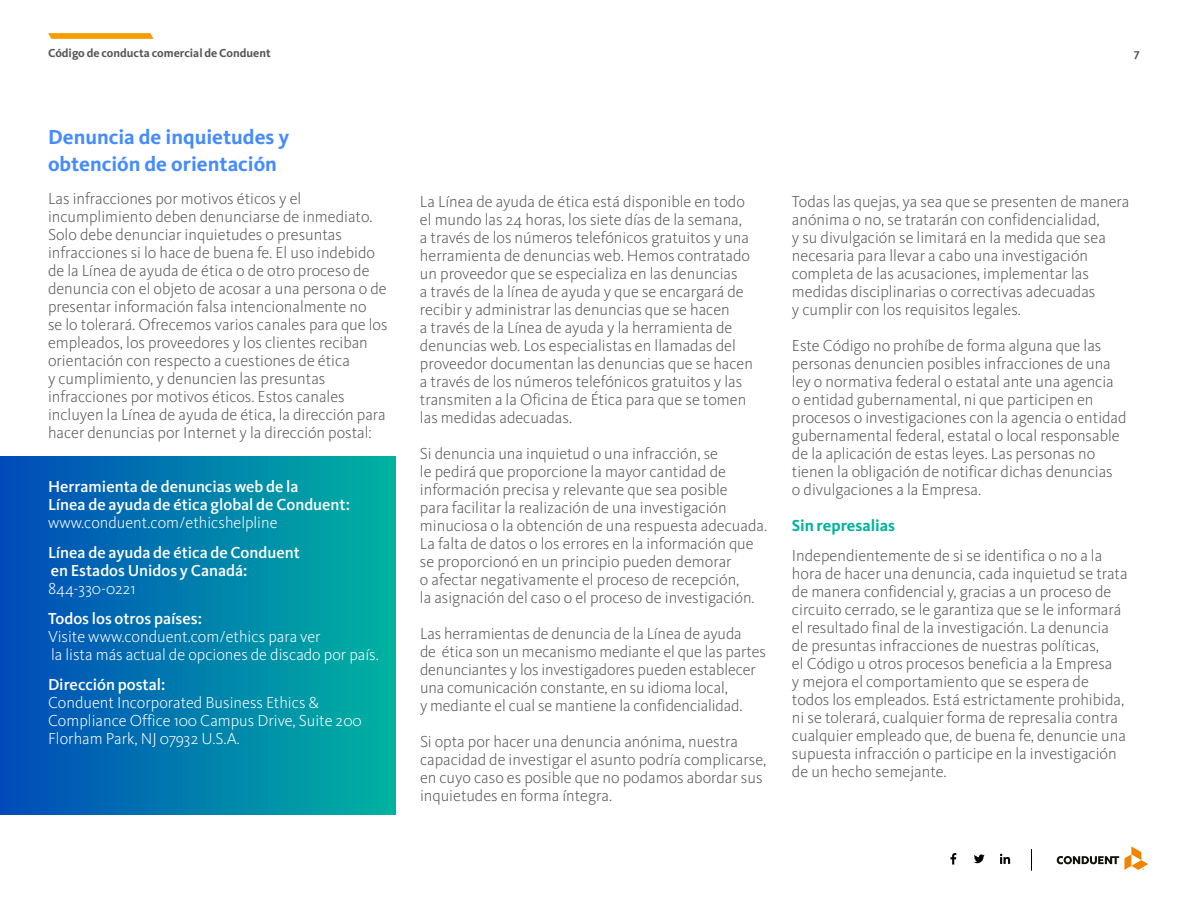
<style>
.page{position:relative;width:1188px;height:918px;background:#fff}
.page>*{position:absolute;margin:0;border:0;box-sizing:border-box;transform-origin:0 0}
.t1{font:700 21px/27px "Kievit Pro";color:#468cff}
.t2{font:300 16.5px/18px "Kievit Pro";color:#55585a}
.t3{font:300 16.5px/18px "Kievit Pro";color:#fff}
.t4{font:500 16.5px/18px "Kievit Pro";color:#fff}
.t5{font:700 16.5px "Kievit Pro";color:#00b4a0}
.t6{font:700 12px "Kievit Pro";color:#55585a}
</style>
<div class="page">
<div style="left:0;top:456px;width:396px;height:358px;background:linear-gradient(to right,#004ab9,#00b3a0)"></div>
<svg style="left:974px;top:854px;width:11px;height:9px"></svg>
<svg style="left:1000px;top:854px;width:10px;height:10px"></svg>
<svg style="left:950px;top:853px;width:6px;height:12px"></svg>
<svg style="left:1031px;top:849px;width:1px;height:22px"></svg>
<svg style="left:48px;top:33px;width:106px;height:6px"></svg>
<svg style="left:1057px;top:846px;width:91px;height:24px"></svg>
<p class="t6" style="left:48px;top:46px;width:224px">Código de conducta comercial de Conduent</p>
<p class="t6" style="left:1134px;top:46px;width:7px">7</p>
<p class="t1" style="left:48px;top:123px;width:243px">Denuncia de inquietudes y obtención de orientación</p>
<p class="t2" style="left:48px;top:189px;width:341px">Las infracciones por motivos éticos y el incumplimiento deben denunciarse de inmediato.<br>Solo debe denunciar inquietudes o presuntas infracciones si lo hace de buena fe. El uso indebido de la Línea de ayuda de ética o de otro proceso de denuncia con el objeto de acosar a una persona o de presentar información falsa intencionalmente no<br>se lo tolerará. Ofrecemos varios canales para que los empleados, los proveedores y los clientes reciban orientación con respecto a cuestiones de ética<br>y cumplimiento, y denuncien las presuntas infracciones por motivos éticos. Estos canales incluyen la Línea de ayuda de ética, la dirección para hacer denuncias por Internet y la dirección postal:</p>
<p class="t4" style="left:48px;top:477px;width:303px">Herramienta de denuncias web de la<br>Línea de ayuda de ética global de Conduent:</p>
<p class="t3" style="left:48px;top:513px;width:231px">www.conduent.com/ethicshelpline</p>
<p class="t4" style="left:48px;top:543px;width:253px">Línea de ayuda de ética de Conduent en Estados Unidos y Canadá:</p>
<p class="t3" style="left:48px;top:579px;width:89px">844-330-0221</p>
<p class="t4" style="left:48px;top:609px;width:156px">Todos los otros países:</p>
<p class="t3" style="left:48px;top:627px;width:332px">Visite www.conduent.com/ethics para ver<br>la lista más actual de opciones de discado por país.</p>
<p class="t4" style="left:48px;top:675px;width:119px">Dirección postal:</p>
<p class="t3" style="left:48px;top:693px;width:315px">Conduent Incorporated Business Ethics &amp;<br>Compliance Office 100 Campus Drive, Suite 200<br>Florham Park, NJ 07932 U.S.A.</p>
<p class="t2" style="left:420px;top:192px;width:335px">La Línea de ayuda de ética está disponible en todo el mundo las 24 horas, los siete días de la semana, a través de los números telefónicos gratuitos y una herramienta de denuncias web. Hemos contratado un proveedor que se especializa en las denuncias<br>a través de la línea de ayuda y que se encargará de recibir y administrar las denuncias que se hacen<br>a través de la Línea de ayuda y la herramienta de denuncias web. Los especialistas en llamadas del proveedor documentan las denuncias que se hacen a través de los números telefónicos gratuitos y las transmiten a la Oficina de Ética para que se tomen las medidas adecuadas.</p>
<p class="t2" style="left:420px;top:445px;width:349px">Si denuncia una inquietud o una infracción, se<br>le pedirá que proporcione la mayor cantidad de información precisa y relevante que sea posible<br>para facilitar la realización de una investigación minuciosa o la obtención de una respuesta adecuada.<br>La falta de datos o los errores en la información que se proporcionó en un principio pueden demorar<br>o afectar negativamente el proceso de recepción,<br>la asignación del caso o el proceso de investigación.</p>
<p class="t2" style="left:420px;top:624px;width:347px">Las herramientas de denuncia de la Línea de ayuda<br>de ética son un mecanismo mediante el que las partes denunciantes y los investigadores pueden establecer una comunicación constante, en su idioma local,<br>y mediante el cual se mantiene la confidencialidad.</p>
<p class="t2" style="left:420px;top:732px;width:348px">Si opta por hacer una denuncia anónima, nuestra capacidad de investigar el asunto podría complicarse, en cuyo caso es posible que no podamos abordar sus inquietudes en forma íntegra.</p>
<p class="t2" style="left:792px;top:192px;width:339px">Todas las quejas, ya sea que se presenten de manera anónima o no, se tratarán con confidencialidad,<br>y su divulgación se limitará en la medida que sea necesaria para llevar a cabo una investigación completa de las acusaciones, implementar las medidas disciplinarias o correctivas adecuadas<br>y cumplir con los requisitos legales.</p>
<p class="t2" style="left:792px;top:336px;width:336px">Este Código no prohíbe de forma alguna que las personas denuncien posibles infracciones de una ley o normativa federal o estatal ante una agencia<br>o entidad gubernamental, ni que participen en procesos o investigaciones con la agencia o entidad gubernamental federal, estatal o local responsable de la aplicación de estas leyes. Las personas no tienen la obligación de notificar dichas denuncias<br>o divulgaciones a la Empresa.</p>
<p class="t5" style="left:792px;top:516px;width:105px">Sin represalias</p>
<p class="t2" style="left:792px;top:546px;width:337px">Independientemente de si se identifica o no a la hora de hacer una denuncia, cada inquietud se trata de manera confidencial y, gracias a un proceso de circuito cerrado, se le garantiza que se le informará el resultado final de la investigación. La denuncia de presuntas infracciones de nuestras políticas,<br>el Código u otros procesos beneficia a la Empresa<br>y mejora el comportamiento que se espera de todos los empleados. Está estrictamente prohibida, ni se tolerará, cualquier forma de represalia contra cualquier empleado que, de buena fe, denuncie una supuesta infracción o participe en la investigación de un hecho semejante.</p>
</div>
